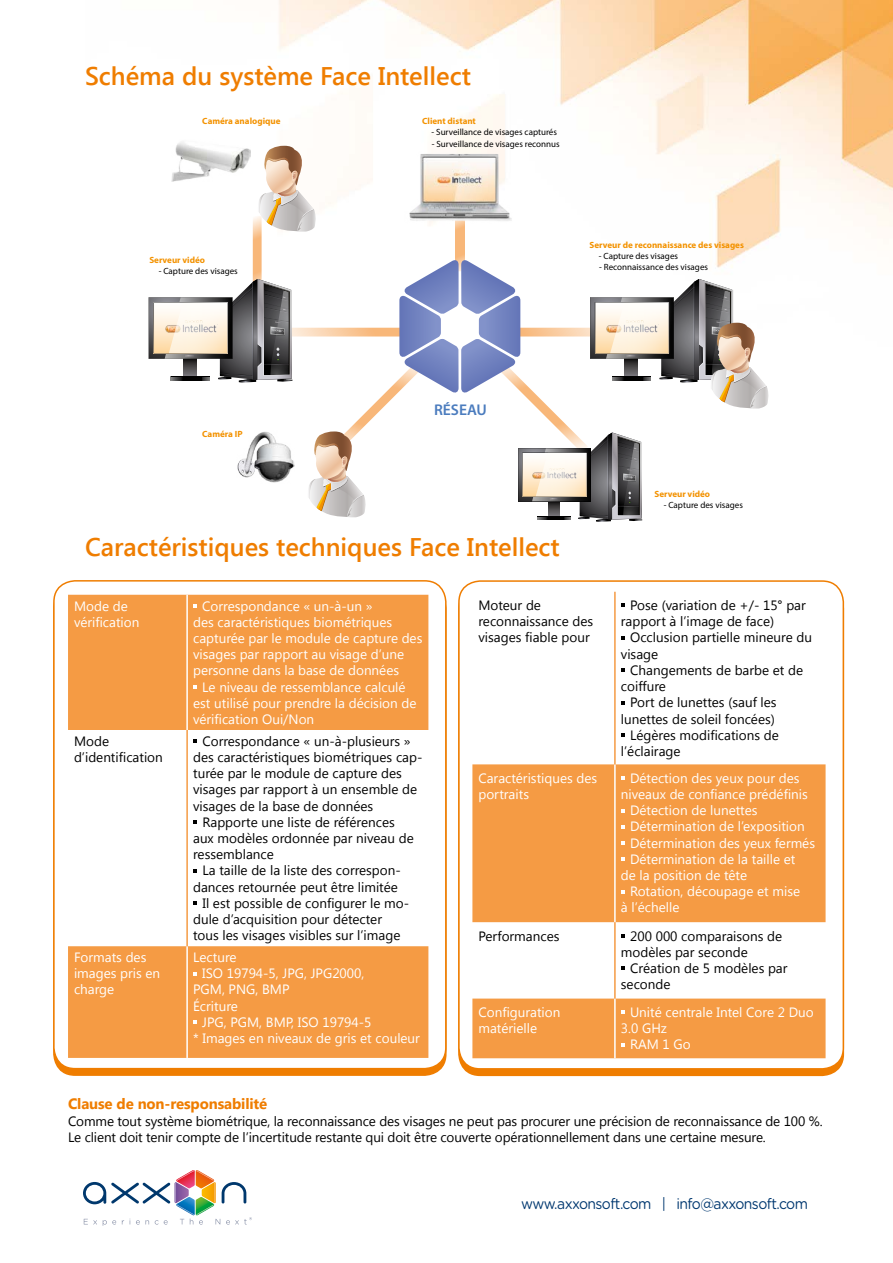
<style>
.page{position:relative;width:893px;height:1263px;background:#fff}
.page>*{position:absolute;margin:0;border:0;box-sizing:border-box;transform-origin:0 0}
.t1{font:600 25.5px "Segoe UI";color:#ef7d00}
.t2{font:600 15.6px "Myriad Pro";color:#4b7cbe}
.t3{font:15px "Gotham Rounded";letter-spacing:-.04em;color:#003870;scale:.93 1}
.t4{font:700 15px "Segoe UI";letter-spacing:-.01em;color:#ef7d00}
.t5{font:13.5px/16.2px "Segoe UI";color:#000}
.t6{font:13.5px/16.2px "Segoe UI";color:#fff}
.t7{font:9px "Myriad Pro";color:#000}
.t8{font:700 9px "Myriad Pro";color:#f39200}
</style>
<div class="page">
<div style="left:53px;top:580px;width:394px;height:489px;border:2px solid #ef7d00;border-radius:21px"></div>
<div style="left:458px;top:580px;width:386px;height:489px;border:2px solid #ef7d00;border-radius:21px"></div>
<img style="left:148px;top:0;width:745px;height:359px">
<svg style="left:68px;top:595px;width:360px;height:463px;fill:#f59b44"></svg>
<hr style="left:186px;top:595px;width:2px;height:135px;background:#fff">
<hr style="left:186px;top:946px;width:2px;height:112px;background:#fff">
<hr style="left:186px;top:730px;width:2px;height:216px;background:#f59b44">
<svg style="left:193px;top:604px;width:3px;height:4px"></svg>
<svg style="left:193px;top:685px;width:3px;height:4px"></svg>
<svg style="left:472px;top:764px;width:354px;height:294px;fill:#f59b44"></svg>
<hr style="left:614px;top:764px;width:2px;height:158px;background:#fff">
<hr style="left:614px;top:998px;width:2px;height:60px;background:#fff">
<hr style="left:614px;top:922px;width:2px;height:76px;background:#f59b44">
<hr style="left:614px;top:592px;width:2px;height:172px;background:#f59b44">
<svg style="left:621px;top:733px;width:3px;height:4px"></svg>
<svg style="left:621px;top:776px;width:3px;height:4px"></svg>
<svg style="left:621px;top:857px;width:3px;height:4px"></svg>
<img style="left:171px;top:139px;width:80px;height:7px">
<svg style="left:149px;top:146px;width:621px;height:376px"></svg>
<svg style="left:83px;top:1170px;width:169px;height:56px"></svg>
<img style="left:197px;top:1171px;width:16px;height:9px">
<h1 class="t1" style="left:85px;top:58px;width:387px">Schéma du système Face Intellect</h1>
<p class="t8" style="left:202px;top:115px;width:80px">Сaméra analogique</p>
<p class="t8" style="left:149px;top:254px;width:57px">Serveur vidéo</p>
<p class="t7" style="left:159px;top:265px;width:81px">- Capture des visages</p>
<p class="t8" style="left:422px;top:115px;width:55px">Client distant</p>
<p class="t7" style="left:432px;top:127px;width:127px">- Surveillance de visages capturés</p>
<p class="t7" style="left:432px;top:138px;width:129px">- Surveillance de visages reconnus</p>
<p class="t8" style="left:590px;top:239px;width:156px">Serveur de reconnaissance des visages</p>
<p class="t7" style="left:599px;top:251px;width:81px">- Capture des visages</p>
<p class="t7" style="left:599px;top:262px;width:110px">- Reconnaissance des visages</p>
<p class="t8" style="left:202px;top:428px;width:42px">Caméra IP</p>
<p class="t2" style="left:434px;top:400px;width:54px">RÉSEAU</p>
<h1 class="t1" style="left:85px;top:529px;width:476px">Caractéristiques techniques Face Intellect</h1>
<p class="t8" style="left:654px;top:488px;width:57px">Serveur vidéo</p>
<p class="t7" style="left:664px;top:499px;width:81px">- Capture des visages</p>
<p class="t6" style="left:74px;top:597px;width:67px">Mode de vérification</p>
<p class="t6" style="left:193px;top:597px;width:231px;text-indent:9px">Correspondance « un-à-un »<br>des caractéristiques biométriques capturée par le module de capture des visages par rapport au visage d’une personne dans la base de données</p>
<p class="t6" style="left:193px;top:678px;width:225px;text-indent:9px">Le niveau de ressemblance calculé est utilisé pour prendre la décision de vérification Oui/Non</p>
<p class="t5" style="left:74px;top:732px;width:90px">Mode d’identification</p>
<p class="t5" style="left:202px;top:732px;width:210px">Correspondance « un-à-plusieurs »</p>
<p class="t5" style="left:193px;top:748px;width:231px">des caractéristiques biométriques cap-</p>
<p class="t5" style="left:193px;top:765px;width:210px">turée par le module de capture des</p>
<p class="t5" style="left:193px;top:781px;width:226px">visages par rapport à un ensemble de</p>
<p class="t5" style="left:193px;top:797px;width:182px">visages de la base de données</p>
<p class="t5" style="left:202px;top:813px;width:194px">Rapporte une liste de références</p>
<p class="t5" style="left:193px;top:829px;width:222px">aux modèles ordonnée par niveau de</p>
<p class="t5" style="left:193px;top:846px;width:82px">ressemblance</p>
<p class="t5" style="left:202px;top:862px;width:200px">La taille de la liste des correspon-</p>
<p class="t5" style="left:193px;top:878px;width:206px">dances retournée peut être limitée</p>
<p class="t5" style="left:202px;top:894px;width:208px">Il est possible de configurer le mo-</p>
<p class="t5" style="left:193px;top:910px;width:190px">dule d’acquisition pour détecter</p>
<p class="t5" style="left:193px;top:927px;width:209px">tous les visages visibles sur l’image</p>
<p class="t6" style="left:74px;top:948px;width:88px">Formats des images pris en charge</p>
<p class="t6" style="left:193px;top:948px;width:45px">Lecture</p>
<p class="t6" style="left:202px;top:965px;width:164px">ISO 19794-5, JPG, JPG2000,</p>
<p class="t6" style="left:193px;top:981px;width:98px">PGM, PNG, BMP</p>
<p class="t6" style="left:193px;top:997px;width:46px">Écriture</p>
<p class="t6" style="left:202px;top:1013px;width:171px">JPG, PGM, BMP, ISO 19794-5</p>
<p class="t6" style="left:193px;top:1029px;width:228px">* Images en niveaux de gris et couleur</p>
<p class="t5" style="left:478px;top:597px;width:116px">Moteur de reconnaissance des visages fiable pour</p>
<p class="t5" style="left:621px;top:597px;width:186px;text-indent:9px">Pose (variation de +/- 15° par rapport à l’image de face)</p>
<p class="t5" style="left:621px;top:629px;width:193px;text-indent:9px">Occlusion partielle mineure du visage</p>
<p class="t5" style="left:630px;top:661px;width:174px">Changements de barbe et de</p>
<p class="t5" style="left:621px;top:678px;width:47px">coiffure</p>
<p class="t5" style="left:630px;top:694px;width:148px">Port de lunettes (sauf les</p>
<p class="t5" style="left:621px;top:710px;width:155px">lunettes de soleil foncées)</p>
<p class="t5" style="left:630px;top:726px;width:150px">Légères modifications de</p>
<p class="t5" style="left:621px;top:742px;width:61px">l’éclairage</p>
<p class="t6" style="left:478px;top:769px;width:120px">Caractéristiques des portraits</p>
<p class="t6" style="left:630px;top:769px;width:171px">Détection des yeux pour des</p>
<p class="t6" style="left:621px;top:785px;width:188px">niveaux de confiance prédéfinis</p>
<p class="t6" style="left:630px;top:802px;width:129px">Détection de lunettes</p>
<p class="t6" style="left:630px;top:818px;width:176px">Détermination de l’exposition</p>
<p class="t6" style="left:630px;top:834px;width:187px">Détermination des yeux fermés</p>
<p class="t6" style="left:630px;top:850px;width:167px">Détermination de la taille et</p>
<p class="t6" style="left:621px;top:866px;width:128px">de la position de tête</p>
<p class="t6" style="left:630px;top:883px;width:172px">Rotation, découpage et mise</p>
<p class="t6" style="left:621px;top:899px;width:60px">à l’échelle</p>
<p class="t5" style="left:478px;top:927px;width:83px">Performances</p>
<p class="t5" style="left:621px;top:927px;width:163px;text-indent:9px">200 000 comparaisons de modèles par seconde</p>
<p class="t5" style="left:621px;top:959px;width:168px;text-indent:9px">Création de 5 modèles par seconde</p>
<p class="t6" style="left:478px;top:1003px;width:83px">Configuration matérielle</p>
<p class="t6" style="left:630px;top:1003px;width:185px">Unité centrale Intel Core 2 Duo</p>
<p class="t6" style="left:621px;top:1020px;width:48px">3.0 GHz</p>
<p class="t6" style="left:630px;top:1036px;width:62px">RAM 1 Go</p>
<p class="t4" style="left:68px;top:1093px;width:201px">Clause de non-responsabilité</p>
<p class="t5" style="left:68px;top:1112px;width:756px">Comme tout système biométrique, la reconnaissance des visages ne peut pas procurer une précision de reconnaissance de 100 %.<br>Le client doit tenir compte de l’incertitude restante qui doit être couverte opérationnellement dans une certaine mesure.</p>
<p class="t3" style="left:521px;top:1193px;width:310px">www.axxonsoft.com | info@axxonsoft.com</p>
</div>
